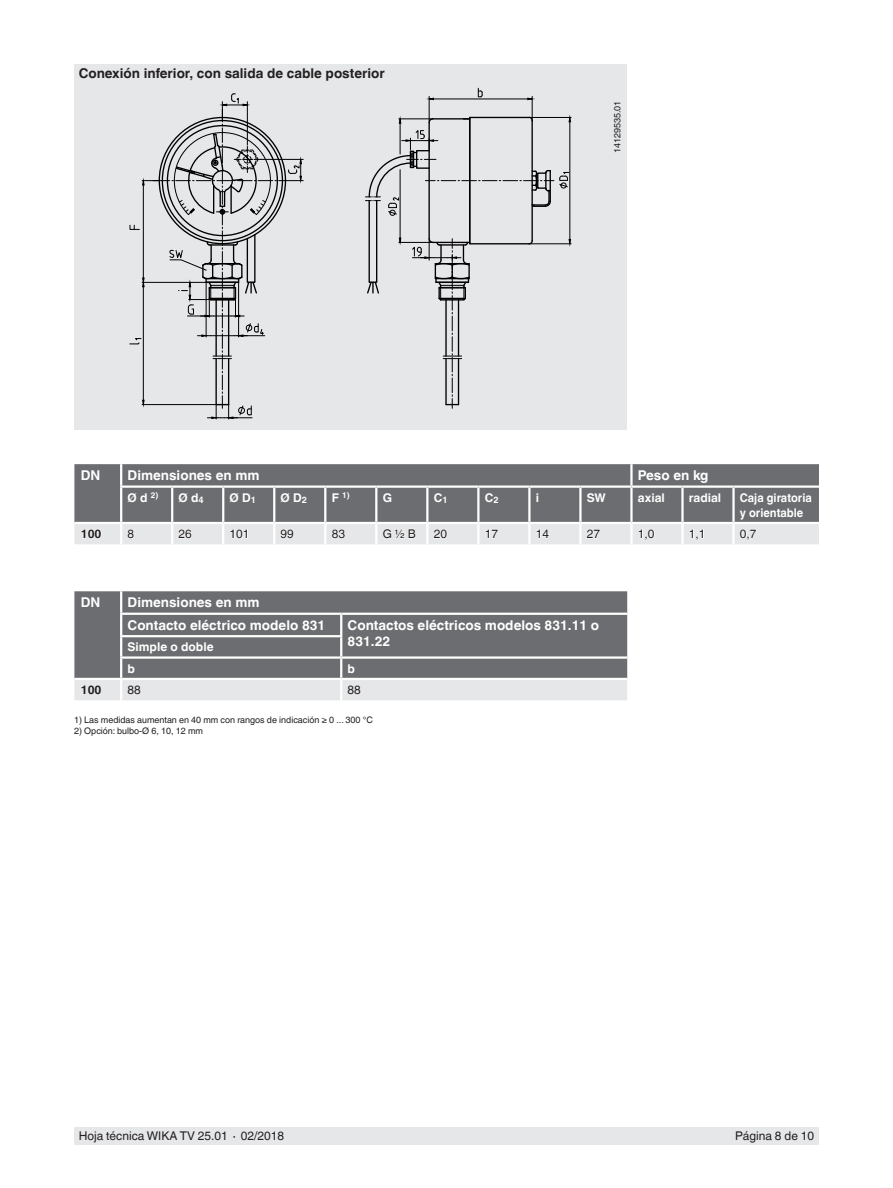
<style>
.page{position:relative;width:893px;height:1188px;background:#fff}
.page>*{position:absolute;margin:0;border:0;box-sizing:border-box;transform-origin:0 0}
.t1{font:700 13.5px/22.5px "Helvetica World";color:#fff}
.t2{font:700 13.5px "Helvetica World";color:#231f20}
.t3{font:12px "Helvetica World";color:#231f20}
.t4{font:700 12px/21.3px "Helvetica World";color:#fff}
.t5{font:700 12px/15px "Helvetica World";color:#fff;scale:.93 1}
.t6{font:700 12px "Helvetica World";color:#231f20}
.t7{font:9px "Helvetica World";color:#231f20}
.t8{font:700 8.1px "Helvetica World";color:#fff}
.s1{font-size:12px}
</style>
<div class="page">
<div style="left:74px;top:1128px;width:745px;height:17px;background:#e6e7e9"></div>
<div style="left:74px;top:64px;width:553px;height:365px;background:#e6e7e9"></div>
<svg style="left:365px;top:88px;width:206px;height:320px"></svg>
<svg style="left:129px;top:93px;width:174px;height:326px"></svg>
<div style="left:74px;top:464px;width:745px;height:58px;background:#6c6d70"></div>
<hr style="left:630px;top:464px;width:3px;height:21px;background:#fff">
<hr style="left:120px;top:485px;width:52px;height:3px;background:#fff">
<hr style="left:172px;top:485px;width:51px;height:3px;background:#fff">
<hr style="left:171px;top:488px;width:2px;height:34px;background:#fff">
<hr style="left:223px;top:485px;width:51px;height:3px;background:#fff">
<hr style="left:222px;top:488px;width:2px;height:34px;background:#fff">
<hr style="left:274px;top:485px;width:51px;height:3px;background:#fff">
<hr style="left:273px;top:488px;width:2px;height:34px;background:#fff">
<hr style="left:325px;top:485px;width:51px;height:3px;background:#fff">
<hr style="left:324px;top:488px;width:2px;height:34px;background:#fff">
<hr style="left:376px;top:485px;width:51px;height:3px;background:#fff">
<hr style="left:375px;top:488px;width:2px;height:34px;background:#fff">
<hr style="left:427px;top:485px;width:51px;height:3px;background:#fff">
<hr style="left:426px;top:488px;width:2px;height:34px;background:#fff">
<hr style="left:478px;top:485px;width:51px;height:3px;background:#fff">
<hr style="left:477px;top:488px;width:2px;height:34px;background:#fff">
<hr style="left:529px;top:485px;width:51px;height:3px;background:#fff">
<hr style="left:528px;top:488px;width:2px;height:34px;background:#fff">
<hr style="left:580px;top:485px;width:51px;height:3px;background:#fff">
<hr style="left:579px;top:488px;width:3px;height:34px;background:#fff">
<hr style="left:631px;top:485px;width:51px;height:3px;background:#fff">
<hr style="left:630px;top:488px;width:3px;height:34px;background:#fff">
<hr style="left:682px;top:485px;width:51px;height:3px;background:#fff">
<hr style="left:681px;top:488px;width:3px;height:34px;background:#fff">
<hr style="left:733px;top:485px;width:86px;height:3px;background:#fff">
<hr style="left:732px;top:488px;width:3px;height:34px;background:#fff">
<hr style="left:120px;top:464px;width:2px;height:21px;background:#fff">
<hr style="left:120px;top:488px;width:2px;height:34px;background:#fff">
<svg style="left:74px;top:524px;width:745px;height:20px;background:#e8e9eb"></svg>
<div style="left:74px;top:591px;width:553px;height:46px;background:#6c6d70"></div>
<hr style="left:120px;top:613px;width:221px;height:2px;background:#fff">
<hr style="left:120px;top:635px;width:222px;height:2px;background:#fff">
<hr style="left:341px;top:613px;width:286px;height:2px;background:#fff">
<hr style="left:340px;top:615px;width:2px;height:20px;background:#fff">
<hr style="left:120px;top:591px;width:2px;height:22px;background:#fff">
<hr style="left:120px;top:615px;width:2px;height:20px;background:#fff">
<svg style="left:74px;top:637px;width:553px;height:63px;background:#9d9ea0"></svg>
<hr style="left:74px;top:678px;width:47px;height:2px;background:#fff">
<p class="t2" style="left:79px;top:65px;width:308px">Conexión inferior, con salida de cable posterior</p>
<p class="t7" style="left:612px;top:153px;width:54px;rotate:-90deg">14129535.01</p>
<p class="t1" style="left:81px;top:464px;width:21px">DN</p>
<p class="t1" style="left:128px;top:464px;width:133px">Dimensiones en mm</p>
<p class="t1" style="left:638px;top:464px;width:72px">Peso en kg</p>
<p class="t4" style="left:128px;top:487px;width:32px">Ø d <sup>2)</sup></p>
<p class="t4" style="left:179px;top:487px;width:27px">Ø d<sub>4</sub></p>
<p class="t4" style="left:230px;top:487px;width:28px">Ø D<sub>1</sub></p>
<p class="t4" style="left:281px;top:487px;width:28px">Ø D<sub>2</sub></p>
<p class="t8" style="left:332px;top:490px;width:20px"><span class="s1">F</span> 1)</p>
<p class="t4" style="left:383px;top:487px;width:11px">G</p>
<p class="t4" style="left:434px;top:487px;width:15px">C<sub>1</sub></p>
<p class="t4" style="left:485px;top:487px;width:15px">C<sub>2</sub></p>
<p class="t4" style="left:536px;top:487px;width:5px">i</p>
<p class="t4" style="left:587px;top:487px;width:21px">SW</p>
<p class="t4" style="left:638px;top:487px;width:28px">axial</p>
<p class="t4" style="left:689px;top:487px;width:34px">radial</p>
<p class="t5" style="left:740px;top:490px;width:79px">Caja giratoria y orientable</p>
<p class="t6" style="left:81px;top:527px;width:22px">100</p>
<p class="t3" style="left:128px;top:527px;width:8px">8</p>
<p class="t3" style="left:179px;top:527px;width:15px">26</p>
<p class="t3" style="left:230px;top:527px;width:22px">101</p>
<p class="t3" style="left:281px;top:527px;width:15px">99</p>
<p class="t3" style="left:332px;top:527px;width:15px">83</p>
<p class="t3" style="left:383px;top:527px;width:35px">G ½ B</p>
<p class="t3" style="left:434px;top:527px;width:15px">20</p>
<p class="t3" style="left:485px;top:527px;width:15px">17</p>
<p class="t3" style="left:536px;top:527px;width:15px">14</p>
<p class="t3" style="left:587px;top:527px;width:15px">27</p>
<p class="t3" style="left:638px;top:527px;width:18px">1,0</p>
<p class="t3" style="left:689px;top:527px;width:18px">1,1</p>
<p class="t3" style="left:740px;top:527px;width:18px">0,7</p>
<p class="t1" style="left:81px;top:591px;width:21px">DN</p>
<p class="t1" style="left:128px;top:591px;width:199px">Dimensiones en mm<br>Contacto eléctrico modelo 831</p>
<p class="t4" style="left:128px;top:636px;width:88px">Simple o doble b</p>
<p class="t1" style="left:348px;top:617px;width:253px;line-height:16.5px">Contactos eléctricos modelos 831.11 o<br>831.22</p>
<p class="t4" style="left:348px;top:658px;width:9px">b</p>
<p class="t6" style="left:81px;top:683px;width:22px">100</p>
<p class="t3" style="left:128px;top:683px;width:15px">88</p>
<p class="t3" style="left:348px;top:683px;width:15px">88</p>
<p class="t7" style="left:74px;top:715px;width:300px">1) Las medidas aumentan en 40 mm con rangos de indicación ≥ 0 ... 300 °C</p>
<p class="t7" style="left:74px;top:725px;width:130px">2) Opción: bulbo-Ø 6, 10, 12 mm</p>
<p class="t3" style="left:79px;top:1129px;width:207px">Hoja técnica WIKA TV 25.01 ∙ 02/2018</p>
<p class="t3" style="left:735px;top:1129px;width:81px">Página 8 de 10</p>
</div>
